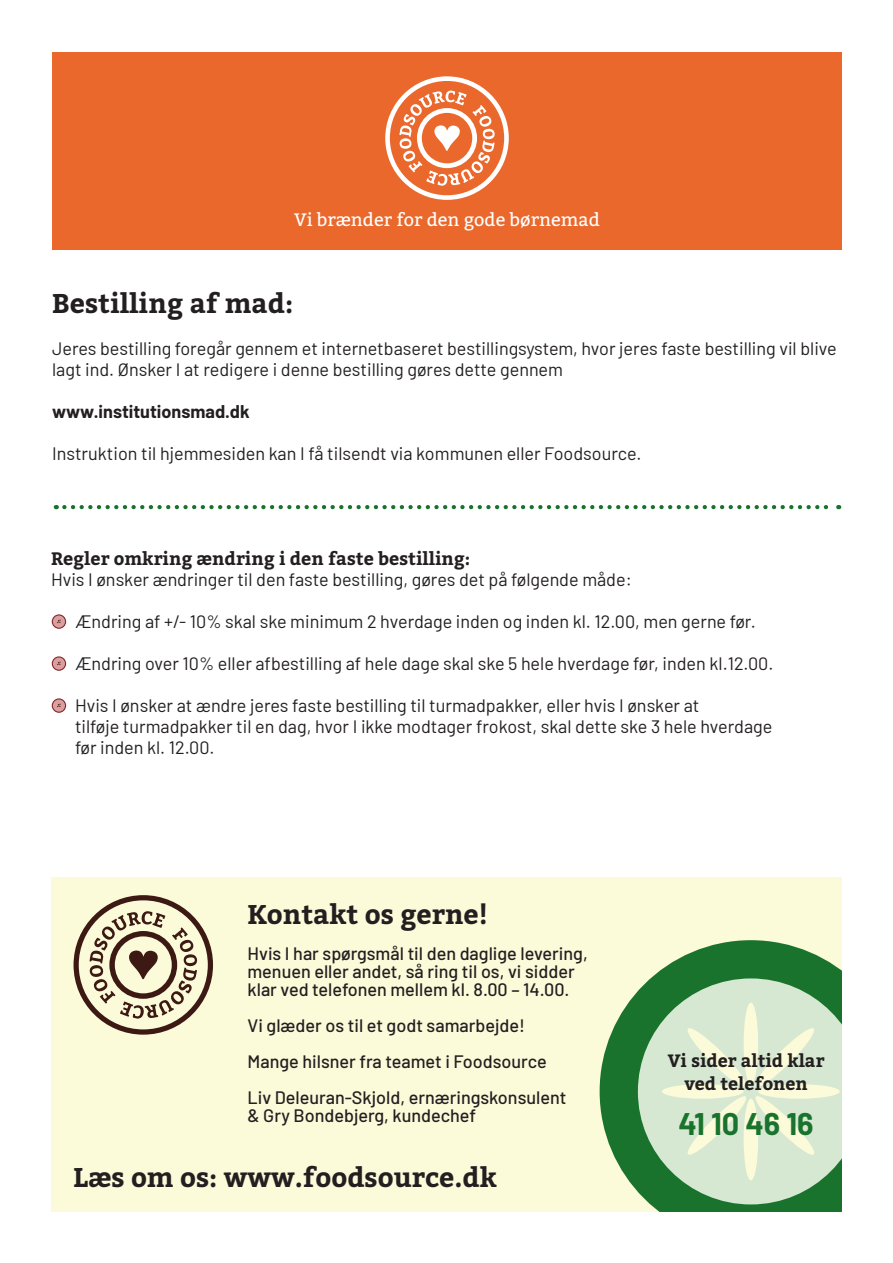
<style>
.page{position:relative;width:893px;height:1263px;background:#fff}
.page>*{position:absolute;margin:0;border:0;box-sizing:border-box;transform-origin:0 0}
.t1{font:700 30.6px "Barlow";color:#19732d}
.t2{font:700 27px "Bitter";color:#231f20}
.t3{font:18px/21px "Barlow";color:#231f20}
.t4{font:500 18px "Barlow";color:#231f20}
.t5{font:700 18px "Bitter";color:#231f20}
.t6{font:18px "Bitter";color:#fff}
.t7{font:700 18px "Barlow";color:#231f20}
.t8{font:700 17.85px/23px "Bitter";color:#231f20;text-align:center}
</style>
<div class="page">
<div style="left:52px;top:52px;width:790px;height:198px;background:#ea682c"></div>
<svg style="left:385px;top:76px;width:124px;height:123px"></svg>
<svg style="left:52px;top:614px;width:14px;height:15px"></svg>
<svg style="left:52px;top:656px;width:14px;height:15px"></svg>
<svg style="left:52px;top:698px;width:14px;height:15px"></svg>
<div style="left:51px;top:877px;width:791px;height:335px;background:#fbfad9"></div>
<svg style="left:74px;top:895px;width:139px;height:139px"></svg>
<svg style="left:600px;top:940px;width:242px;height:272px"></svg>
<div style="left:744px;top:1002px;width:14px;height:82px;background:#fbfad9;border-radius:50%"></div>
<div style="left:744px;top:1099px;width:14px;height:81px;background:#fbfad9;border-radius:50%"></div>
<div style="left:758px;top:1084px;width:82px;height:15px;background:#fbfad9;border-radius:50%"></div>
<div style="left:662px;top:1084px;width:82px;height:15px;background:#fbfad9;border-radius:50%"></div>
<svg style="left:685px;top:1026px;width:132px;height:131px"></svg>
<svg style="left:64px;top:505px;width:775px;height:4px"></svg>
<p class="t6" style="left:294px;top:206px;width:307px">Vi brænder for den gode børnemad</p>
<p class="t2" style="left:52px;top:283px;width:243px">Bestilling af mad:</p>
<p class="t3" style="left:52px;top:337px;width:786px">Jeres bestilling foregår gennem et internetbaseret bestillingsystem, hvor jeres faste bestilling vil blive lagt ind. Ønsker I at redigere i denne bestilling gøres dette gennem</p>
<p class="t7" style="left:52px;top:399px;width:199px">www.institutionsmad.dk</p>
<p class="t3" style="left:52px;top:442px;width:591px">Instruktion til hjemmesiden kan I få tilsendt via kommunen eller Foodsource.</p>
<p class="t5" style="left:51px;top:544px;width:421px">Regler omkring ændring i den faste bestilling:</p>
<p class="t3" style="left:51px;top:567px;width:582px">Hvis I ønsker ændringer til den faste bestilling, gøres det på følgende måde:</p>
<p class="t3" style="left:75px;top:609px;width:682px">Ændring af +/- 10% skal ske minimum 2 hverdage inden og inden kl. 12.00, men gerne før.</p>
<p class="t3" style="left:75px;top:651px;width:700px">Ændring over 10% eller afbestilling af hele dage skal ske 5 hele hverdage før, inden kl.12.00.</p>
<p class="t3" style="left:75px;top:693px;width:626px">Hvis I ønsker at ændre jeres faste bestilling til turmadpakker, eller hvis I ønsker at</p>
<p class="t3" style="left:75px;top:714px;width:699px">tilføje turmadpakker til en dag, hvor I ikke modtager frokost, skal dette ske 3 hele hverdage</p>
<p class="t3" style="left:75px;top:735px;width:141px">før inden kl. 12.00.</p>
<p class="t2" style="left:248px;top:893px;width:242px">Kontakt os gerne!</p>
<p class="t4" style="left:248px;top:940px;width:342px">Hvis I har spørgsmål til den daglige levering,</p>
<p class="t4" style="left:248px;top:958px;width:329px">menuen eller andet, så ring til os, vi sidder</p>
<p class="t4" style="left:248px;top:976px;width:324px">klar ved telefonen mellem kl. 8.00 – 14.00.</p>
<p class="t4" style="left:248px;top:1012px;width:279px">Vi glæder os til et godt samarbejde!</p>
<p class="t4" style="left:248px;top:1048px;width:301px">Mange hilsner fra teamet i Foodsource</p>
<p class="t4" style="left:248px;top:1084px;width:320px">Liv Deleuran-Skjold, ernæringskonsulent</p>
<p class="t4" style="left:248px;top:1102px;width:230px">&amp; Gry Bondebjerg, kundechef</p>
<p class="t2" style="left:74px;top:1157px;width:425px">Læs om os: www.foodsource.dk</p>
<p class="t8" style="left:668px;top:1048px;width:158px">Vi sider altid klar ved telefonen</p>
<p class="t1" style="left:679px;top:1102px;width:136px">41 10 46 16</p>
</div>
